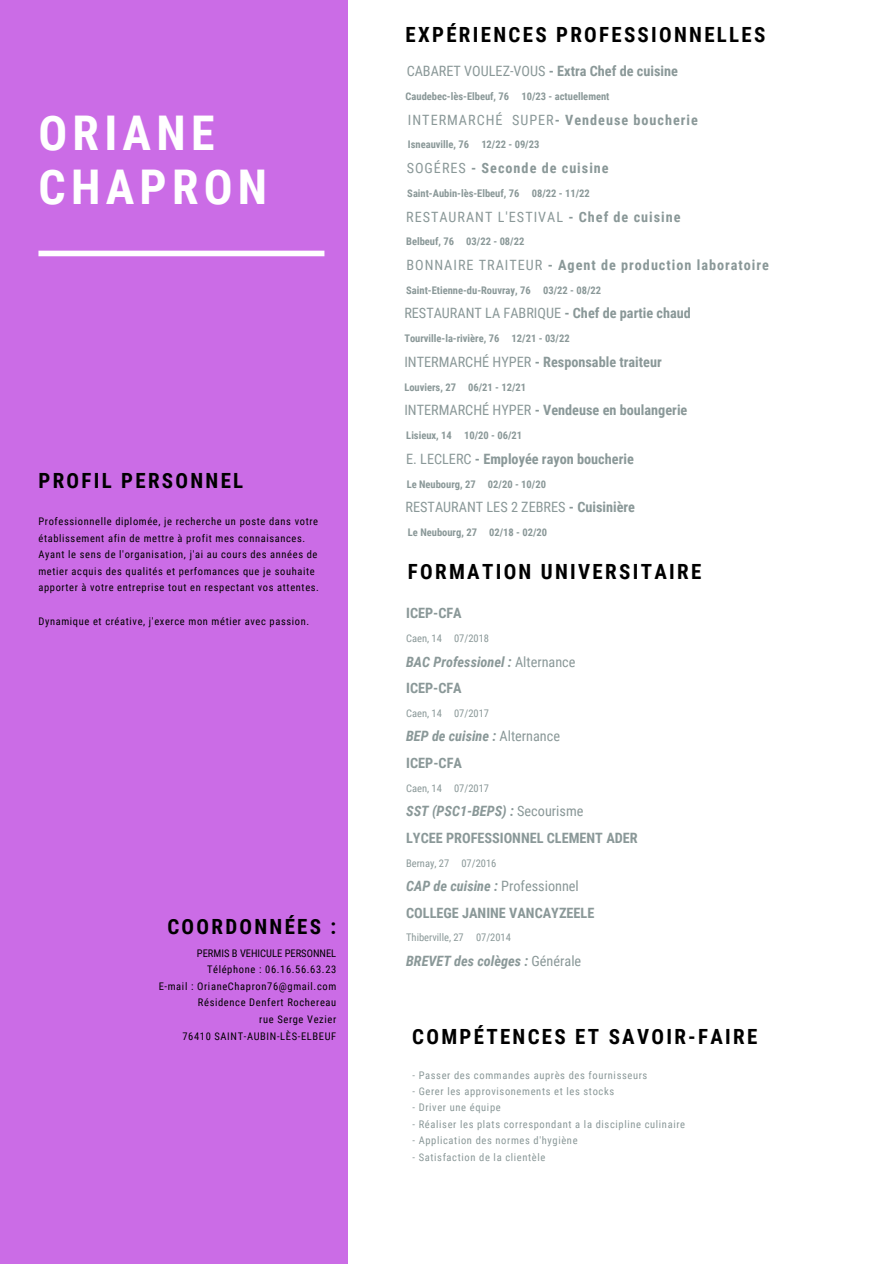
<style>
.page{position:relative;width:894px;height:1264px;background:#fff}
.page>*{position:absolute;margin:0;border:0;box-sizing:border-box;transform-origin:0 0}
.t1{font:700 47.85px "Roboto Condensed";letter-spacing:.11em;color:#fff}
.t2{font:700 21px "Roboto Condensed";letter-spacing:.11em;color:#000}
.t3{font:700 14.25px "Roboto Condensed";color:#8a9898}
.t4{font:italic 700 14.25px "Roboto Condensed";color:#8a9898}
.t5{font:700 14.25px "Roboto Condensed";letter-spacing:.07em;color:#8a9898}
.t6{font:14.25px "Roboto Condensed";color:#8a9898}
.t7{font:14.25px "Roboto Condensed";letter-spacing:.07em;color:#8a9898}
.t8{font:10.5px/16.5px "Roboto Condensed";letter-spacing:.06em;color:#000}
.t9{font:700 10.5px "Roboto Condensed";color:#8a9898}
.t10{font:10.5px "Roboto Condensed";letter-spacing:.06em;color:#8a9898}
.t11{font:10.5px "Roboto Condensed";color:#8a9898}
.t12{font:10.5px "Roboto Condensed";color:#000}
.s1{font-weight:400}
.s2{font-weight:700}
.s3{font-weight:400;font-style:normal}
</style>
<div class="page">
<div style="left:0;top:0;width:347px;height:1263px;background:#cb6ce6"></div>
<div style="left:38px;top:251px;width:286px;height:5px;background:#fff"></div>
<p class="t1" style="left:38px;top:106px;width:177px">ORIANE</p>
<p class="t1" style="left:38px;top:160px;width:230px">CHAPRON</p>
<p class="t2" style="left:38px;top:469px;width:206px">PROFIL PERSONNEL</p>
<p class="t8" style="left:38px;top:513px;width:281px">Professionnelle diplomée, je recherche un poste dans votre établissement afin de mettre à profit mes connaisances.</p>
<p class="t8" style="left:38px;top:546px;width:282px">Ayant le sens de l'organisation, j'ai au cours des années de metier acquis des qualités et perfomances que je souhaite apporter à votre entreprise tout en respectant vos attentes.</p>
<p class="t8" style="left:38px;top:612px;width:272px">Dynamique et créative, j'exerce mon métier avec passion.</p>
<p class="t2" style="left:167px;top:914px;width:170px">COORDONNÉES :</p>
<p class="t12" style="left:197px;top:947px;width:141px">PERMIS B VEHICULE PERSONNEL</p>
<p class="t8" style="left:207px;top:961px;width:131px">Téléphone : 06.16.56.63.23</p>
<p class="t8" style="left:159px;top:977px;width:179px">E-mail : OrianeChapron76@gmail.com</p>
<p class="t8" style="left:198px;top:994px;width:140px">Résidence Denfert Rochereau</p>
<p class="t8" style="left:259px;top:1011px;width:79px">rue Serge Vezier</p>
<p class="t8" style="left:182px;top:1027px;width:155px">76410 SAINT-AUBIN-LÈS-ELBEUF</p>
<p class="t2" style="left:405px;top:22px;width:361px">EXPÉRIENCES PROFESSIONNELLES</p>
<p class="t3" style="left:406px;top:63px;width:273px"><span class="s1">CABARET VOULEZ-VOUS</span> - Extra Chef de cuisine</p>
<p class="t9" style="left:405px;top:90px;width:205px">Caudebec-lès-Elbeuf, 76 10/23 - actuellement</p>
<p class="t5" style="left:408px;top:111px;width:291px"><span class="s1">INTERMARCHÉ SUPER</span>- Vendeuse boucherie</p>
<p class="t9" style="left:408px;top:139px;width:133px">Isneauville, 76 12/22 - 09/23</p>
<p class="t5" style="left:406px;top:160px;width:203px"><span class="s1">SOGÉRES</span> - Seconde de cuisine</p>
<p class="t9" style="left:407px;top:187px;width:184px">Saint-Aubin-lès-Elbeuf, 76 08/22 - 11/22</p>
<p class="t7" style="left:406px;top:208px;width:276px">RESTAURANT L'ESTIVAL <span class="s2">- Chef de cuisine</span></p>
<p class="t9" style="left:406px;top:235px;width:120px">Belbeuf, 76 03/22 - 08/22</p>
<p class="t5" style="left:406px;top:257px;width:364px"><span class="s1">BONNAIRE TRAITEUR</span> - Agent de production laboratoire</p>
<p class="t9" style="left:406px;top:284px;width:196px">Saint-Etienne-du-Rouvray, 76 03/22 - 08/22</p>
<p class="t6" style="left:404px;top:305px;width:288px">RESTAURANT LA FABRIQUE <span class="s2">- Chef de partie chaud</span></p>
<p class="t9" style="left:404px;top:332px;width:167px">Tourville-la-rivière, 76 12/21 - 03/22</p>
<p class="t3" style="left:404px;top:354px;width:259px"><span class="s1">INTERMARCHÉ HYPER</span> - Responsable traiteur</p>
<p class="t9" style="left:404px;top:381px;width:123px">Louviers, 27 06/21 - 12/21</p>
<p class="t3" style="left:404px;top:402px;width:284px"><span class="s1">INTERMARCHÉ HYPER</span> - Vendeuse en boulangerie</p>
<p class="t9" style="left:406px;top:429px;width:117px">Lisieux, 14 10/20 - 06/21</p>
<p class="t3" style="left:406px;top:450px;width:229px"><span class="s1">E. LECLERC</span> - Employée rayon boucherie</p>
<p class="t9" style="left:406px;top:478px;width:141px">Le Neubourg, 27 02/20 - 10/20</p>
<p class="t6" style="left:405px;top:499px;width:231px">RESTAURANT LES 2 ZEBRES <span class="s2">- Cuisinière</span></p>
<p class="t9" style="left:408px;top:526px;width:141px">Le Neubourg, 27 02/18 - 02/20</p>
<p class="t2" style="left:408px;top:559px;width:295px">FORMATION UNIVERSITAIRE</p>
<p class="t3" style="left:406px;top:605px;width:57px">ICEP-CFA</p>
<p class="t11" style="left:406px;top:632px;width:84px">Caen, 14 07/2018</p>
<p class="t4" style="left:406px;top:653px;width:171px">BAC Professionel : <span class="s3">Alternance</span></p>
<p class="t3" style="left:406px;top:679px;width:57px">ICEP-CFA</p>
<p class="t11" style="left:406px;top:707px;width:84px">Caen, 14 07/2017</p>
<p class="t4" style="left:406px;top:728px;width:155px">BEP de cuisine : <span class="s3">Alternance</span></p>
<p class="t3" style="left:406px;top:754px;width:57px">ICEP-CFA</p>
<p class="t11" style="left:406px;top:782px;width:84px">Caen, 14 07/2017</p>
<p class="t4" style="left:406px;top:803px;width:179px">SST (PSC1-BEPS) : <span class="s3">Secourisme</span></p>
<p class="t3" style="left:406px;top:829px;width:233px">LYCEE PROFESSIONNEL CLEMENT ADER</p>
<p class="t11" style="left:406px;top:856px;width:92px">Bernay, 27 07/2016</p>
<p class="t4" style="left:406px;top:878px;width:174px">CAP de cuisine : <span class="s3">Professionnel</span></p>
<p class="t3" style="left:406px;top:904px;width:190px">COLLEGE JANINE VANCAYZEELE</p>
<p class="t11" style="left:406px;top:931px;width:106px">Thiberville, 27 07/2014</p>
<p class="t4" style="left:406px;top:952px;width:177px">BREVET des colèges : <span class="s3">Générale</span></p>
<p class="t2" style="left:412px;top:1024px;width:346px">COMPÉTENCES ET SAVOIR-FAIRE</p>
<p class="t10" style="left:412px;top:1068px;width:236px">- Passer des commandes auprès des fournisseurs</p>
<p class="t10" style="left:412px;top:1085px;width:203px">- Gerer les approvisonements et les stocks</p>
<p class="t10" style="left:412px;top:1101px;width:90px">- Driver une équipe</p>
<p class="t10" style="left:412px;top:1118px;width:274px">- Réaliser les plats correspondant a la discipline culinaire</p>
<p class="t10" style="left:412px;top:1134px;width:166px">- Application des normes d'hygiène</p>
<p class="t10" style="left:412px;top:1150px;width:134px">- Satisfaction de la clientèle</p>
</div>
